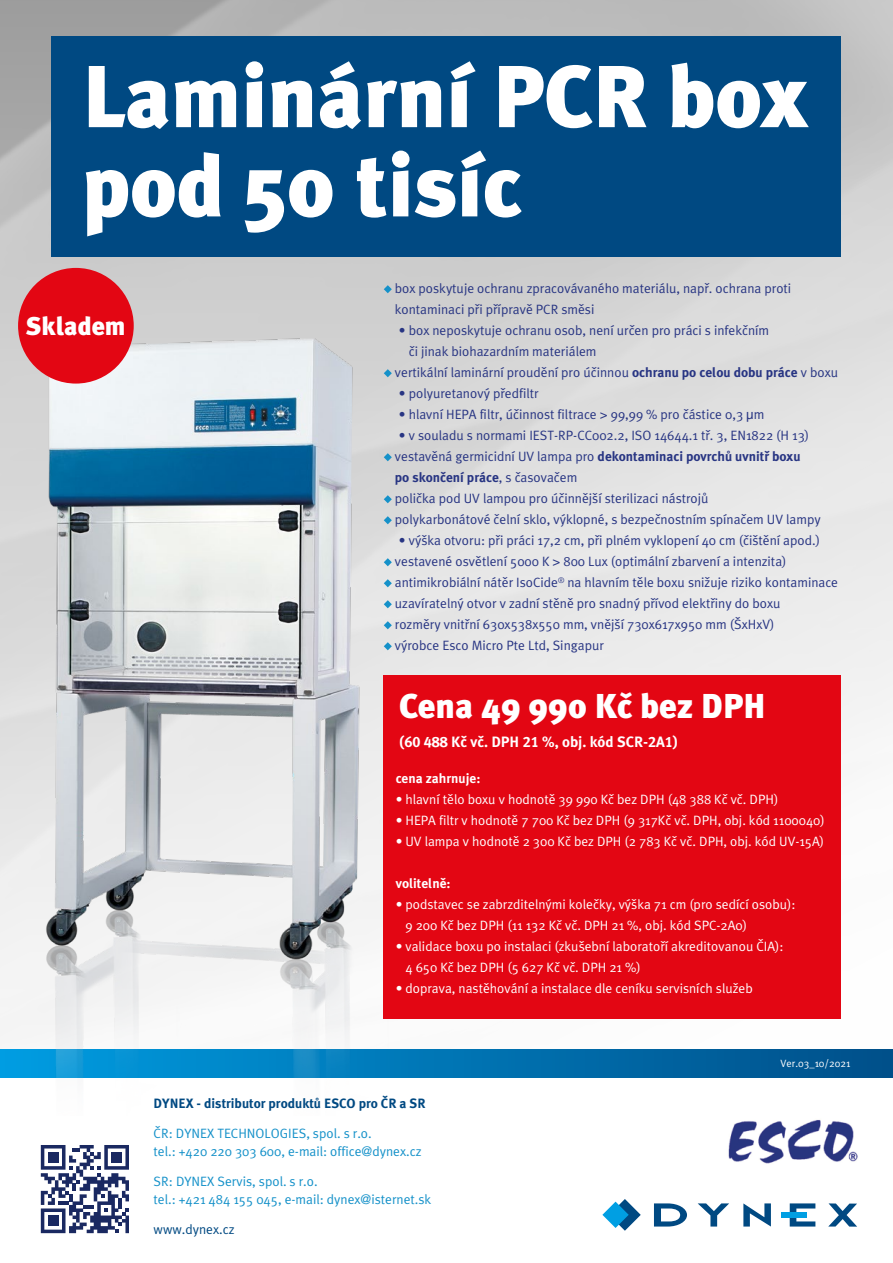
<style>
.page{position:relative;width:893px;height:1263px;background:#fff}
.page>*{position:absolute;margin:0;border:0;box-sizing:border-box;transform-origin:0 0}
.t1{font:87.75px/89.2px "Meta Plus Black Roman";color:#fff}
.t2{font:34.5px "Meta Plus Black Roman";color:#fff}
.t3{font:25.8px "Meta Plus Black Roman";color:#fff}
.t4{font:15px "Meta Plus Bold Plain";color:#fff}
.t5{font:13.5px/21px "Meta Plus Normal Roman";color:#283583}
.t6{font:13.5px/21px "Meta Plus Normal Roman";color:#fff}
.t7{font:13.5px/18px "Meta Plus Normal Roman";color:#1591c9}
.t8{font:13.5px/21px "Meta Plus Bold Plain";color:#283583}
.t9{font:13.5px "Meta Plus Bold Plain";color:#004982}
.t10{font:13.5px "Meta Plus Bold Plain";color:#fff}
.t11{font:13.5px "Meta Plus Normal Roman";color:#004982}
.t12{font:10.5px "Meta Plus Normal Roman";color:#fff}
.s1{font-family:"Meta Plus Bold Plain"}
.s2{font-family:"Helvetica CE"}
.s3{font-family:"Meta Plus Normal Roman"}
</style>
<div class="page">
<img style="left:0;top:0;width:893px;height:1037px">
<svg style="left:0;top:1049px;width:893px;height:28px;background:#0065a3"></svg>
<div style="left:52px;top:36px;width:789px;height:220px;background:#004982"></div>
<div style="left:383px;top:675px;width:457px;height:343px;background:#e30613"></div>
<img style="left:9px;top:322px;width:380px;height:756px">
<svg style="left:384px;top:285px;width:8px;height:8px"></svg>
<svg style="left:384px;top:369px;width:8px;height:8px"></svg>
<svg style="left:384px;top:453px;width:8px;height:8px"></svg>
<svg style="left:384px;top:495px;width:8px;height:8px"></svg>
<svg style="left:384px;top:516px;width:8px;height:8px"></svg>
<svg style="left:384px;top:558px;width:8px;height:8px"></svg>
<svg style="left:384px;top:579px;width:8px;height:8px"></svg>
<svg style="left:384px;top:600px;width:8px;height:8px"></svg>
<svg style="left:384px;top:621px;width:8px;height:8px"></svg>
<svg style="left:384px;top:642px;width:8px;height:8px"></svg>
<svg style="left:602px;top:1199px;width:39px;height:32px"></svg>
<svg style="left:828px;top:1203px;width:29px;height:23px"></svg>
<svg style="left:790px;top:1203px;width:25px;height:23px"></svg>
<svg style="left:743px;top:1203px;width:28px;height:23px"></svg>
<svg style="left:698px;top:1203px;width:31px;height:23px"></svg>
<svg style="left:654px;top:1203px;width:33px;height:23px"></svg>
<div style="left:781px;top:1212px;width:25px;height:5px;background:#009fe3"></div>
<img style="left:728px;top:1120px;width:130px;height:44px">
<svg style="left:41px;top:1145px;width:88px;height:88px"></svg>
<div style="left:18px;top:268px;width:116px;height:116px;background:#e30613;border-radius:50%"></div>
<h1 class="t1" style="left:82px;top:51px;width:727px">Laminární PCR box pod 50 tisíc</h1>
<h3 class="t3" style="left:26px;top:310px;width:101px">Skladem</h3>
<p class="t5" style="left:395px;top:278px;width:398px">box poskytuje ochranu zpracovávaného materiálu, např. ochrana proti kontaminaci při přípravě PCR směsi</p>
<p class="t5" style="left:399px;top:320px;width:372px">• box neposkytuje ochranu osob, není určen pro práci s infekčním</p>
<p class="t5" style="left:409px;top:341px;width:189px">či jinak biohazardním materiálem</p>
<p class="t5" style="left:395px;top:362px;width:445px">vertikální laminární proudění pro účinnou <span class="s1">ochranu po celou dobu práce</span> v boxu</p>
<p class="t5" style="left:399px;top:383px;width:141px">• polyuretanový předfiltr</p>
<p class="t5" style="left:399px;top:404px;width:367px">• hlavní HEPA filtr, účinnost filtrace <span class="s2">&gt;</span> 99,99 % pro částice 0,3 <span class="s2">µ</span>m</p>
<p class="t5" style="left:399px;top:425px;width:412px">• v souladu s normami IEST-RP-CC002.2, ISO 14644.1 tř. 3, EN1822 (H 13)</p>
<p class="t8" style="left:395px;top:446px;width:407px"><span class="s3">vestavěná germicidní UV lampa pro</span> dekontaminaci povrchů uvnitř boxu po skončení práce<span class="s3">, s časovačem</span></p>
<p class="t5" style="left:395px;top:488px;width:427px">polička pod UV lampou pro účinnější sterilizaci nástrojů<br>polykarbonátové čelní sklo, výklopné, s bezpečnostním spínačem UV lampy</p>
<p class="t5" style="left:395px;top:530px;width:445px;text-indent:4px">• výška otvoru: při práci 17,2 cm, při plném vyklopení 40 cm (čištění apod.) vestavené osvětlení 5000 K <span class="s2">&gt;</span> 800 Lux (optimální zbarvení a intenzita) antimikrobiální nátěr IsoCide<sup>®</sup> na hlavním těle boxu snižuje riziko kontaminace uzavíratelný otvor v zadní stěně pro snadný přívod elektřiny do boxu<br>rozměry vnitřní 630x538x550 mm, vnější 730x617x950 mm (ŠxHxV)<br>výrobce Esco Micro Pte Ltd, Singapur</p>
<h2 class="t2" style="left:399px;top:685px;width:368px">Cena 49 990 Kč bez DPH</h2>
<p class="t4" style="left:399px;top:733px;width:281px">(60 488 Kč vč. DPH 21 %, obj. kód SCR-2A1)</p>
<p class="t10" style="left:396px;top:770px;width:86px">cena zahrnuje:</p>
<p class="t6" style="left:396px;top:788px;width:384px">• hlavní tělo boxu v hodnotě 39 990 Kč bez DPH (48 388 Kč vč. DPH)</p>
<p class="t6" style="left:396px;top:809px;width:431px">• HEPA filtr v hodnotě 7 700 Kč bez DPH (9 317Kč vč. DPH, obj. kód 1100040)</p>
<p class="t6" style="left:396px;top:830px;width:430px">• UV lampa v hodnotě 2 300 Kč bez DPH (2 783 Kč vč. DPH, obj. kód UV-15A)</p>
<p class="t10" style="left:396px;top:875px;width:57px">volitelně:</p>
<p class="t6" style="left:405px;top:893px;width:392px;text-indent:-10px">• podstavec se zabrzditelnými kolečky, výška 71 cm (pro sedící osobu):<br>9 200 Kč bez DPH (11 132 Kč vč. DPH 21 %, obj. kód SPC-2A0)</p>
<p class="t6" style="left:405px;top:935px;width:380px;text-indent:-10px">• validace boxu po instalaci (zkušební laboratoří akreditovanou ČIA):<br>4 650 Kč bez DPH (5 627 Kč vč. DPH 21 %)</p>
<p class="t6" style="left:396px;top:977px;width:359px">• doprava, nastěhování a instalace dle ceníku servisních služeb</p>
<p class="t9" style="left:154px;top:1095px;width:274px">DYNEX - distributor produktů ESCO pro ČR a SR</p>
<p class="t7" style="left:154px;top:1124px;width:269px">ČR: DYNEX TECHNOLOGIES, spol. s r.o.<br>tel.: +420 220 303 600, e-mail: office@dynex.cz</p>
<p class="t7" style="left:154px;top:1172px;width:279px">SR: DYNEX Servis, spol. s r.o.<br>tel.: +421 484 155 045, e-mail: dynex@isternet.sk</p>
<p class="t11" style="left:154px;top:1221px;width:82px">www.dynex.cz</p>
<p class="t12" style="left:781px;top:1057px;width:71px">Ver.03_10/2021</p>
</div>
